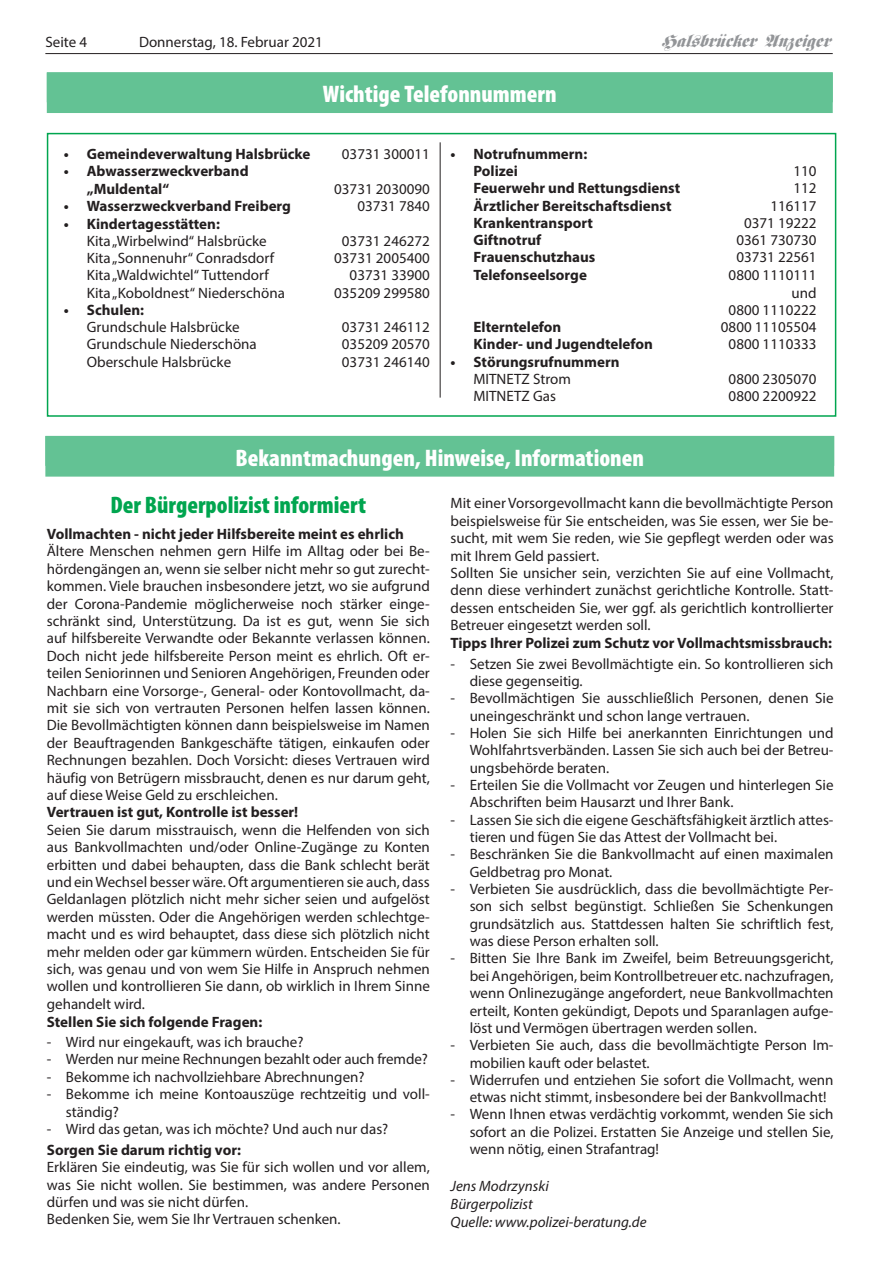
<style>
.page{position:relative;width:881px;height:1263px;background:#fff}
.page>*{position:absolute;margin:0;border:0;box-sizing:border-box;transform-origin:0 0}
.t1{font:900 condensed 24px "Myriad Pro";color:#fff}
.t2{font:900 condensed 24px "Myriad Pro";color:#00a54f}
.t3{font:18px "TT3 A15 OI00";letter-spacing:-.005em;color:#939598}
.t4{font:15px/17.4px "Myriad Pro";color:#231f20}
.t5{font:700 15px/18px "Myriad Pro";color:#231f20}
.t6{font:italic 15px/18px "Myriad Pro";color:#231f20}
.t7{font:13.5px "Helvetica";letter-spacing:-.005em;color:#231f20}
</style>
<div class="page">
<hr style="left:45px;top:53px;width:787px;height:1px;background:#231f20">
<hr style="left:439px;top:142px;width:1px;height:256px;background:#231f20">
<div style="left:47px;top:72px;width:785px;height:30px;background:#7acaa4"></div>
<div style="left:47px;top:73px;width:785px;height:40px;background:#63c294"></div>
<div style="left:47px;top:133px;width:789px;height:284px;border:2px solid #00a54f"></div>
<div style="left:45px;top:436px;width:788px;height:41px;background:#63c294"></div>
<p class="t7" style="left:225px;top:35px;width:100px">13. August 2008</p>
<p class="t3" style="left:660px;top:35px;width:170px">Halsbrücker Anzeiger</p>
<h1 class="t1" style="left:323px;top:79px;width:235px">Wichtige Telefonnummern</h1>
<p class="t4" style="left:45px;top:33px;width:43px">Seite 4</p>
<p class="t4" style="left:139px;top:33px;width:185px">Donnerstag, 18. Februar 2021</p>
<p class="t5" style="left:64px;top:144px;width:248px">• Gemeindeverwaltung Halsbrücke</p>
<p class="t4" style="left:342px;top:145px;width:89px">03731 300011</p>
<p class="t5" style="left:87px;top:162px;width:163px;text-indent:-23px">• Abwasserzweckverband „Muldental“</p>
<p class="t4" style="left:334px;top:180px;width:97px">03731 2030090</p>
<p class="t5" style="left:64px;top:197px;width:228px">• Wasserzweckverband Freiberg</p>
<p class="t4" style="left:357px;top:197px;width:74px">03731 7840</p>
<p class="t5" style="left:64px;top:214px;width:157px">• Kindertagesstätten:</p>
<p class="t4" style="left:87px;top:232px;width:181px">Kita „Wirbelwind“ Halsbrücke</p>
<p class="t4" style="left:342px;top:232px;width:89px">03731 246272</p>
<p class="t4" style="left:87px;top:249px;width:189px">Kita „Sonnenuhr“ Conradsdorf</p>
<p class="t4" style="left:334px;top:249px;width:97px">03731 2005400</p>
<p class="t4" style="left:87px;top:266px;width:183px">Kita „Waldwichtel“ Tuttendorf</p>
<p class="t4" style="left:349px;top:266px;width:82px">03731 33900</p>
<p class="t4" style="left:87px;top:284px;width:199px">Kita „Koboldnest“ Niederschöna</p>
<p class="t4" style="left:334px;top:284px;width:97px">035209 299580</p>
<p class="t5" style="left:64px;top:300px;width:82px">• Schulen:</p>
<p class="t4" style="left:87px;top:318px;width:154px">Grundschule Halsbrücke</p>
<p class="t4" style="left:342px;top:318px;width:89px">03731 246112</p>
<p class="t4" style="left:87px;top:335px;width:171px">Grundschule Niederschöna</p>
<p class="t4" style="left:342px;top:335px;width:89px">035209 20570</p>
<p class="t4" style="left:87px;top:353px;width:146px">Oberschule Halsbrücke</p>
<p class="t4" style="left:342px;top:353px;width:89px">03731 246140</p>
<p class="t5" style="left:473px;top:145px;width:115px;line-height:17.2px;text-indent:-23px">• Notrufnummern:<br>Polizei</p>
<p class="t4" style="left:793px;top:162px;width:25px">110</p>
<p class="t5" style="left:473px;top:179px;width:208px">Feuerwehr und Rettungsdienst</p>
<p class="t4" style="left:793px;top:179px;width:25px">112</p>
<p class="t5" style="left:473px;top:196px;width:199px">Ärztlicher Bereitschaftsdienst</p>
<p class="t4" style="left:770px;top:197px;width:48px">116117</p>
<p class="t5" style="left:473px;top:213px;width:121px">Krankentransport</p>
<p class="t4" style="left:743px;top:214px;width:74px">0371 19222</p>
<p class="t5" style="left:473px;top:231px;width:69px">Giftnotruf</p>
<p class="t4" style="left:736px;top:231px;width:82px">0361 730730</p>
<p class="t5" style="left:473px;top:248px;width:123px">Frauenschutzhaus</p>
<p class="t4" style="left:736px;top:248px;width:82px">03731 22561</p>
<p class="t5" style="left:473px;top:265px;width:115px">Telefonseelsorge</p>
<p class="t4" style="left:728px;top:265px;width:89px;text-align:right">0800 1110111 und<br>0800 1110222</p>
<p class="t5" style="left:473px;top:318px;width:89px">Elterntelefon</p>
<p class="t4" style="left:720px;top:318px;width:97px">0800 11105504</p>
<p class="t5" style="left:473px;top:335px;width:181px">Kinder- und Jugendtelefon</p>
<p class="t4" style="left:728px;top:335px;width:89px">0800 1110333</p>
<p class="t5" style="left:450px;top:352px;width:170px">• Störungsrufnummern</p>
<p class="t4" style="left:473px;top:370px;width:99px">MITNETZ Strom</p>
<p class="t4" style="left:728px;top:370px;width:89px">0800 2305070</p>
<p class="t4" style="left:473px;top:387px;width:84px">MITNETZ Gas</p>
<p class="t4" style="left:728px;top:387px;width:89px">0800 2200922</p>
<h1 class="t1" style="left:235px;top:442px;width:410px">Bekanntmachungen, Hinweise, Informationen</h1>
<h1 class="t2" style="left:110px;top:490px;width:257px">Der Bürgerpolizist informiert</h1>
<p class="t5" style="left:47px;top:524px;width:358px">Vollmachten - nicht jeder Hilfsbereite meint es ehrlich</p>
<p class="t4" style="left:47px;top:542px;width:384px;text-align:justify">Ältere Menschen nehmen gern Hilfe im Alltag oder bei Be&shy;hördengängen an, wenn sie selber nicht mehr so gut zurecht&shy;kommen. Viele brauchen insbesondere jetzt, wo sie aufgrund der Corona-Pandemie möglicherweise noch stärker einge&shy;schränkt sind, Unterstützung. Da ist es gut, wenn Sie sich auf hilfsbereite Verwandte oder Bekannte verlassen können.<br>Doch nicht jede hilfsbereite Person meint es ehrlich. Oft er&shy;teilen Seniorinnen und Senioren Angehörigen, Freunden oder Nachbarn eine Vorsorge-, General- oder Kontovollmacht, da&shy;mit sie sich von vertrauten Personen helfen lassen können.<br>Die Bevollmächtigten können dann beispielsweise im Namen der Beauftragenden Bankgeschäfte tätigen, einkaufen oder Rechnungen bezahlen. Doch Vorsicht: dieses Vertrauen wird häufig von Betrügern missbraucht, denen es nur darum geht, auf diese Weise Geld zu erschleichen.</p>
<p class="t5" style="left:47px;top:803px;width:253px">Vertrauen ist gut, Kontrolle ist besser!</p>
<p class="t4" style="left:47px;top:821px;width:384px;text-align:justify">Seien Sie darum misstrauisch, wenn die Helfenden von sich aus Bankvollmachten und/oder Online-Zugänge zu Konten erbitten und dabei behaupten, dass die Bank schlecht berät und ein Wechsel besser wäre. Oft argumentieren sie auch, dass Geldanlagen plötzlich nicht mehr sicher seien und aufgelöst werden müssten. Oder die Angehörigen werden schlechtge&shy;macht und es wird behauptet, dass diese sich plötzlich nicht mehr melden oder gar kümmern würden. Entscheiden Sie für sich, was genau und von wem Sie Hilfe in Anspruch nehmen wollen und kontrollieren Sie dann, ob wirklich in Ihrem Sinne gehandelt wird.</p>
<p class="t5" style="left:47px;top:1012px;width:217px">Stellen Sie sich folgende Fragen:</p>
<p class="t4" style="left:47px;top:1033px;width:258px">- Wird nur eingekauft, was ich brauche?</p>
<p class="t4" style="left:47px;top:1050px;width:382px">- Werden nur meine Rechnungen bezahlt oder auch fremde?</p>
<p class="t4" style="left:47px;top:1067px;width:319px">- Bekomme ich nachvollziehbare Abrechnungen?</p>
<p class="t4" style="left:66px;top:1084px;width:365px;line-height:18px;text-indent:-19px">- Bekomme ich meine Kontoauszüge rechtzeitig und voll&shy;ständig?</p>
<p class="t4" style="left:47px;top:1120px;width:343px">- Wird das getan, was ich möchte? Und auch nur das?</p>
<p class="t5" style="left:47px;top:1140px;width:195px">Sorgen Sie darum richtig vor:</p>
<p class="t4" style="left:47px;top:1158px;width:384px">Erklären Sie eindeutig, was Sie für sich wollen und vor allem, was Sie nicht wollen. Sie bestimmen, was andere Personen dürfen und was sie nicht dürfen.<br>Bedenken Sie, wem Sie Ihr Vertrauen schenken.</p>
<p class="t4" style="left:450px;top:494px;width:384px">Mit einer Vorsorgevollmacht kann die bevollmächtigte Person beispielsweise für Sie entscheiden, was Sie essen, wer Sie be&shy;sucht, mit wem Sie reden, wie Sie gepflegt werden oder was mit Ihrem Geld passiert.<br>Sollten Sie unsicher sein, verzichten Sie auf eine Vollmacht, denn diese verhindert zunächst gerichtliche Kontrolle. Statt&shy;dessen entscheiden Sie, wer ggf. als gerichtlich kontrollierter Betreuer eingesetzt werden soll.</p>
<p class="t5" style="left:450px;top:634px;width:383px">Tipps Ihrer Polizei zum Schutz vor Vollmachtsmissbrauch:</p>
<p class="t4" style="left:469px;top:654px;width:365px;text-indent:-19px">- Setzen Sie zwei Bevollmächtigte ein. So kontrollieren sich diese gegenseitig.</p>
<p class="t4" style="left:469px;top:689px;width:365px;text-indent:-19px">- Bevollmächtigen Sie ausschließlich Personen, denen Sie uneingeschränkt und schon lange vertrauen.</p>
<p class="t4" style="left:469px;top:724px;width:365px;text-align:justify;text-indent:-19px">- Holen Sie sich Hilfe bei anerkannten Einrichtungen und Wohlfahrtsverbänden. Lassen Sie sich auch bei der Betreu&shy;ungsbehörde beraten.</p>
<p class="t4" style="left:469px;top:776px;width:365px;text-indent:-19px">- Erteilen Sie die Vollmacht vor Zeugen und hinterlegen Sie<br>Abschriften beim Hausarzt und Ihrer Bank.</p>
<p class="t4" style="left:469px;top:810px;width:365px;text-indent:-19px">- Lassen Sie sich die eigene Geschäftsfähigkeit ärztlich attes&shy;tieren und fügen Sie das Attest der Vollmacht bei.</p>
<p class="t4" style="left:469px;top:845px;width:365px;text-indent:-19px">- Beschränken Sie die Bankvollmacht auf einen maximalen<br>Geldbetrag pro Monat.</p>
<p class="t4" style="left:469px;top:880px;width:365px;text-align:justify;text-indent:-19px">- Verbieten Sie ausdrücklich, dass die bevollmächtigte Per&shy;son sich selbst begünstigt. Schließen Sie Schenkungen grundsätzlich aus. Stattdessen halten Sie schriftlich fest, was diese Person erhalten soll.</p>
<p class="t4" style="left:469px;top:949px;width:365px;text-align:justify;text-indent:-19px">- Bitten Sie Ihre Bank im Zweifel, beim Betreuungsgericht, bei Angehörigen, beim Kontrollbetreuer etc. nachzufragen, wenn Onlinezugänge angefordert, neue Bankvollmachten erteilt, Konten gekündigt, Depots und Sparanlagen aufge&shy;löst und Vermögen übertragen werden sollen.</p>
<p class="t4" style="left:469px;top:1036px;width:365px;text-indent:-19px">- Verbieten Sie auch, dass die bevollmächtigte Person Im&shy;mobilien kauft oder belastet.</p>
<p class="t4" style="left:469px;top:1071px;width:365px;text-indent:-19px">- Widerrufen und entziehen Sie sofort die Vollmacht, wenn etwas nicht stimmt, insbesondere bei der Bankvollmacht!</p>
<p class="t4" style="left:469px;top:1105px;width:365px;text-align:justify;text-indent:-19px">- Wenn Ihnen etwas verdächtig vorkommt, wenden Sie sich sofort an die Polizei. Erstatten Sie Anzeige und stellen Sie, wenn nötig, einen Strafantrag!</p>
<p class="t6" style="left:450px;top:1176px;width:197px">Jens Modrzynski<br>Bürgerpolizist<br>Quelle: www.polizei-beratung.de</p>
</div>
